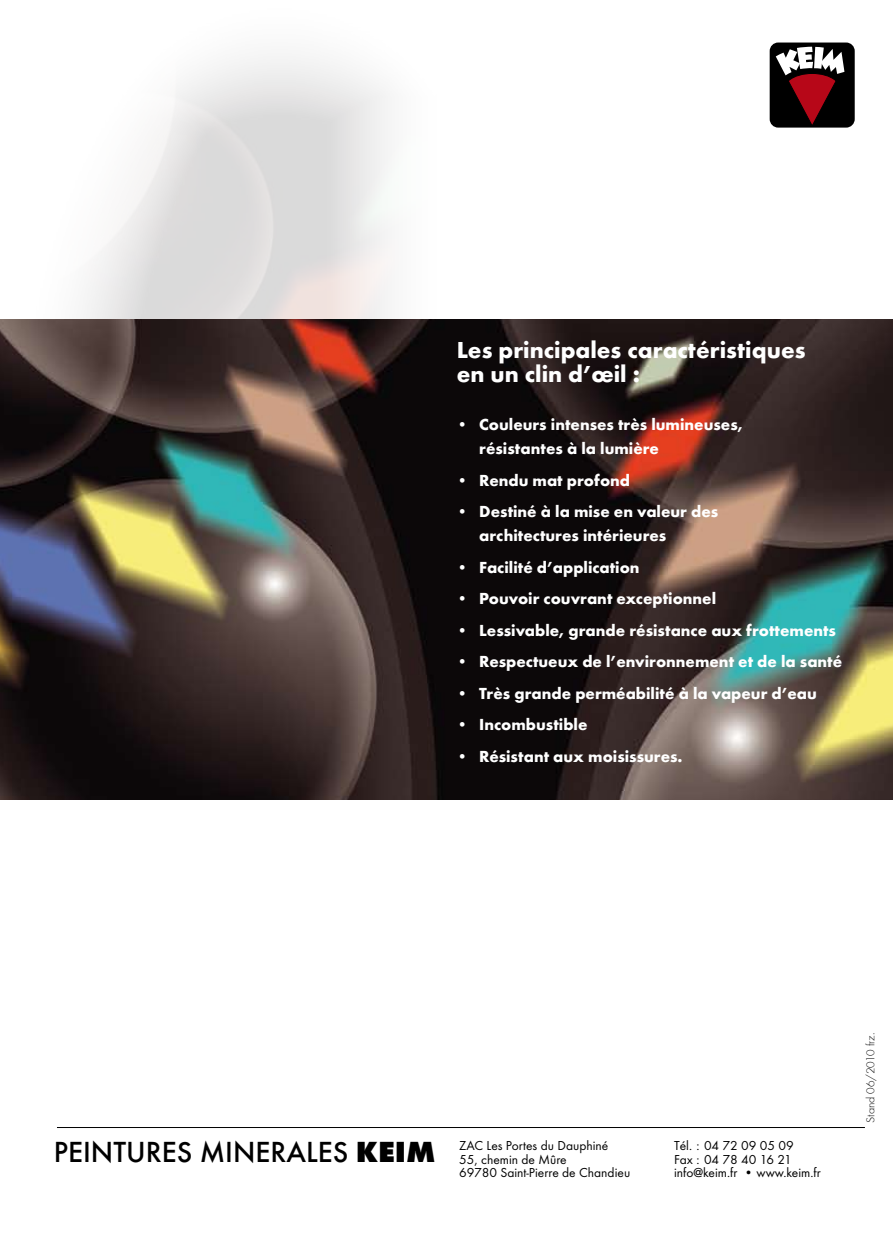
<style>
.page{position:relative;width:893px;height:1259px;background:#fff}
.page>*{position:absolute;margin:0;border:0;box-sizing:border-box;transform-origin:0 0}
.t1{font:500 30px "Futura T";color:#000}
.t2{font:700 24px/24px "Futura T";color:#fff}
.t3{font:700 16.5px/24px "Futura T";color:#fff}
.t4{font:13.5px/13.5px "Futura T";color:#000}
.t5{font:300 12px "Futura T";color:#000}
.s1{font-weight:700;font-stretch:expanded}
</style>
<div class="page">
<img style="left:481px;top:319px;width:412px;height:480px">
<img style="left:0;top:319px;width:481px;height:480px">
<hr style="left:57px;top:1127px;width:808px;height:1px;background:#000">
<div style="left:770px;top:43px;width:85px;height:85px;background:#000;border-radius:9px"></div>
<svg style="left:776px;top:47px;width:68px;height:78px"></svg>
<h2 class="t2" style="left:457px;top:338px;width:350px">Les principales caractéristiques en un clin d’œil :</h2>
<p class="t3" style="left:479px;top:413px;width:265px;text-indent:-23px">• Couleurs intenses très lumineuses, résistantes à la lumière</p>
<p class="t3" style="left:457px;top:468px;width:175px">• Rendu mat profond</p>
<p class="t3" style="left:479px;top:500px;width:241px;text-indent:-23px">• Destiné à la mise en valeur des architectures intérieures</p>
<p class="t3" style="left:457px;top:555px;width:184px">• Facilité d’application</p>
<p class="t3" style="left:457px;top:587px;width:261px">• Pouvoir couvrant exceptionnel</p>
<p class="t3" style="left:457px;top:618px;width:381px">• Lessivable, grande résistance aux frottements</p>
<p class="t3" style="left:457px;top:650px;width:387px">• Respectueux de l’environnement et de la santé</p>
<p class="t3" style="left:457px;top:681px;width:362px">• Très grande perméabilité à la vapeur d’eau</p>
<p class="t3" style="left:457px;top:713px;width:132px">• Incombustible</p>
<p class="t3" style="left:457px;top:744px;width:227px">• Résistant aux moisissures.</p>
<h1 class="t1" style="left:54px;top:1134px;width:383px">PEINTURES MINERALES <span class="s1">KEIM</span></h1>
<p class="t4" style="left:459px;top:1139px;width:173px">ZAC Les Portes du Dauphiné<br>55, chemin de Mûre<br>69780 Saint-Pierre de Chandieu</p>
<p class="t4" style="left:674px;top:1139px;width:148px">Tél. : 04 72 09 05 09<br>Fax : 04 78 40 16 21 info@keim.fr • www.keim.fr</p>
<p class="t5" style="left:864px;top:1123px;width:92px;rotate:-90deg">Stand 06/2010 frz.</p>
</div>
